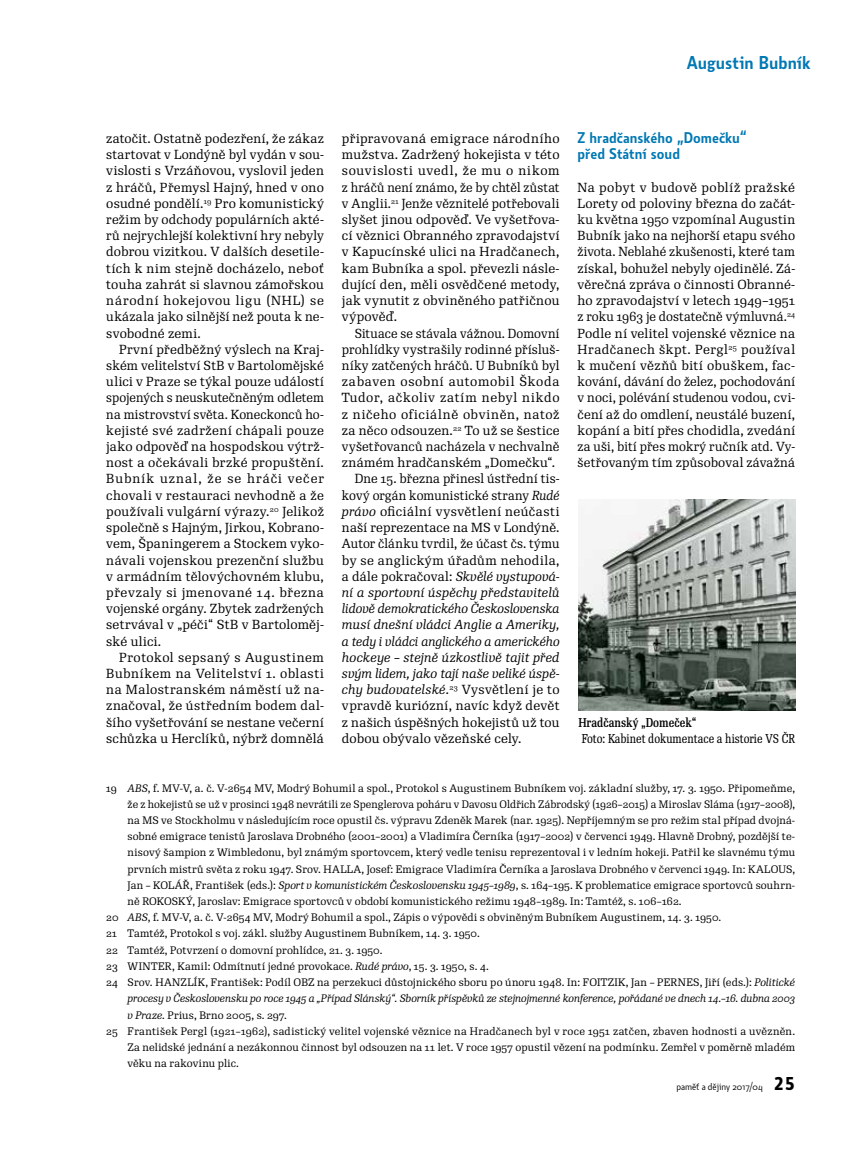
<style>
.page{position:relative;width:859px;height:1149px;background:#fff}
.page>*{position:absolute;margin:0;border:0;box-sizing:border-box;transform-origin:0 0}
.t1{font:600 18px "Botanika Std";letter-spacing:.005em;color:#0078b3}
.t2{font:600 15px/16.2px "Botanika Std";color:#0078b3}
.t3{font:12.75px/16.2px "Re Public Std";letter-spacing:.02em;color:#000;text-align:justify}
.t4{font:italic 12.75px "Re Public Std";letter-spacing:.01em;color:#000}
.t5{font:italic 12.75px "Re Public Std";letter-spacing:.01em;color:#000;scale:.96 1}
.t6{font:12.75px "Re Public Std";letter-spacing:.02em;color:#000;scale:.96 1}
.t7{font:12.75px "Re Public Std";letter-spacing:.02em;color:#000;scale:.95 1}
.t8{font:12.75px "Re Public Std";letter-spacing:.05em;color:#000}
.t9{font:12.75px "Re Public Std";letter-spacing:.04em;color:#000}
.t10{font:12.75px "Re Public Std";letter-spacing:.045em;color:#000}
.t11{font:12.45px "Re Public Std Cond";color:#000}
.t12{font:500 12.45px "Re Public Std Cond";color:#000}
.t13{font:10.5px "Re Public Std";letter-spacing:.015em;color:#000}
.t14{font:italic 10.5px "Re Public Std";color:#000}
.t15{font:9.75px "Botanika Std";color:#000}
.s1{font-style:italic}
.s2{font-style:normal}
.s3{font-family:"Botanika Mono";font-weight:700;font-size:18px}
</style>
<div class="page">
<img style="left:578px;top:499px;width:217px;height:211px">
<h1 class="t1" style="left:687px;top:51px;width:125px">Augustin Bubník</h1>
<p class="t3" style="left:106px;top:130px;width:219px">zatočit. Ostatně podezření, že zákaz startovat v Londýně byl vydán v sou&shy;vislosti s Vrzáňovou, vyslovil jeden z hráčů, Přemysl Hajný, hned v ono osudné pondělí.<sup>19</sup> Pro komunistický režim by odchody populárních akté&shy;rů nejrychlejší kolektivní hry nebyly dobrou vizitkou. V dalších desetile&shy;tích k nim stejně docházelo, neboť touha zahrát si slavnou zámořskou národní hokejovou ligu (NHL) se ukázala jako silnější než pouta k ne&shy;svobodné zemi.</p>
<p class="t3" style="left:106px;top:341px;width:219px;text-indent:13px">První předběžný výslech na Kraj&shy;ském velitelství StB v Bartolomějské ulici v Praze se týkal pouze událostí spojených s neuskutečněným odletem na mistrovství světa. Koneckonců ho&shy;kejisté své zadržení chápali pouze jako odpověď na hospodskou výtrž&shy;nost a očekávali brzké propuštění.<br>Bubník uznal, že se hráči večer chovali v restauraci nevhodně a že používali vulgární výrazy.<sup>20</sup> Jelikož společně s Hajným, Jirkou, Kobrano&shy;vem, Španingerem a Stockem vyko&shy;návali vojenskou prezenční službu v armádním tělovýchovném klubu, převzaly si jmenované 14. března vojenské orgány. Zbytek zadržených setrvával v „péči“ StB v Bartoloměj&shy;ské ulici.</p>
<p class="t3" style="left:106px;top:649px;width:219px;text-indent:13px">Protokol sepsaný s Augustinem Bubníkem na Velitelství 1. oblasti na Malostranském náměstí už na&shy;značoval, že ústředním bodem dal&shy;šího vyšetřování se nestane večerní schůzka u Herclíků, nýbrž domnělá</p>
<p class="t3" style="left:342px;top:130px;width:219px">připravovaná emigrace národního mužstva. Zadržený hokejista v této souvislosti uvedl, že mu o nikom z hráčů není známo, že by chtěl zůstat v Anglii.<sup>21</sup> Jenže věznitelé potřebovali slyšet jinou odpověď. Ve vyšetřova&shy;cí věznici Obranného zpravodajství v Kapucínské ulici na Hradčanech, kam Bubníka a spol. převezli násle&shy;dující den, měli osvědčené metody, jak vynutit z obviněného patřičnou výpověď.</p>
<p class="t7" style="left:355px;top:325px;width:217px">Situace se stávala vážnou. Domovní</p>
<p class="t3" style="left:342px;top:341px;width:219px">prohlídky vystrašily rodinné přísluš-</p>
<p class="t3" style="left:342px;top:357px;width:219px">níky zatčených hráčů. U Bubníků byl</p>
<p class="t8" style="left:342px;top:373px;width:219px">zabaven osobní automobil Škoda</p>
<p class="t8" style="left:342px;top:389px;width:219px">Tudor, ačkoliv zatím nebyl nikdo</p>
<p class="t10" style="left:342px;top:406px;width:219px">z ničeho oficiálně obviněn, natož</p>
<p class="t3" style="left:342px;top:422px;width:219px">za něco odsouzen.<sup>22</sup> To už se šestice</p>
<p class="t3" style="left:342px;top:438px;width:219px">vyšetřovanců nacházela v nechvalně</p>
<p class="t3" style="left:342px;top:454px;width:215px">známém hradčanském „Domečku“.</p>
<p class="t6" style="left:355px;top:470px;width:215px">Dne 15. března přinesl ústřední tis-</p>
<p class="t7" style="left:342px;top:487px;width:231px">kový orgán komunistické strany <span class="s1">Rudé</span></p>
<p class="t9" style="left:342px;top:503px;width:219px"><span class="s1">právo</span> oficiální vysvětlení neúčasti</p>
<p class="t3" style="left:342px;top:519px;width:219px">naší reprezentace na MS v Londýně.</p>
<p class="t6" style="left:342px;top:535px;width:228px">Autor článku tvrdil, že účast čs. týmu</p>
<p class="t3" style="left:342px;top:552px;width:219px">by se anglickým úřadům nehodila,</p>
<p class="t3" style="left:342px;top:568px;width:219px">a dále pokračoval: <span class="s1">Skvělé vystupová-</span></p>
<p class="t4" style="left:342px;top:584px;width:219px">ní a sportovní úspěchy představitelů</p>
<p class="t5" style="left:342px;top:600px;width:228px">lidově demokratického Československa</p>
<p class="t4" style="left:342px;top:616px;width:219px">musí dnešní vládci Anglie a Ameriky,</p>
<p class="t5" style="left:342px;top:632px;width:228px">a tedy i vládci anglického a amerického</p>
<p class="t4" style="left:342px;top:649px;width:219px">hockeye – stejně úzkostlivě tajit před</p>
<p class="t4" style="left:342px;top:665px;width:219px">svým lidem, jako tají naše veliké úspě-</p>
<p class="t4" style="left:342px;top:681px;width:219px">chy budovatelské.<sup>23</sup> <span class="s2">Vysvětlení je to</span></p>
<p class="t3" style="left:342px;top:697px;width:219px">vpravdě kuriózní, navíc když devět</p>
<p class="t3" style="left:342px;top:714px;width:219px">z našich úspěšných hokejistů už tou</p>
<p class="t3" style="left:342px;top:730px;width:181px">dobou obývalo vězeňské cely.</p>
<p class="t2" style="left:578px;top:129px;width:171px">Z hradčanského „Domečku“ před Státní soud</p>
<p class="t3" style="left:578px;top:179px;width:219px">Na pobyt v budově poblíž pražské Lorety od poloviny března do začát&shy;ku května 1950 vzpomínal Augustin Bubník jako na nejhorší etapu svého života. Neblahé zkušenosti, které tam získal, bohužel nebyly ojedinělé. Zá&shy;věrečná zpráva o činnosti Obranné&shy;ho zpravodajství v letech 1949–1951 z roku 1963 je dostatečně výmluvná.<sup>24<br></sup>Podle ní velitel vojenské věznice na Hradčanech škpt. Pergl<sup>25</sup> používal k mučení vězňů bití obuškem, fac&shy;kování, dávání do želez, pochodování v noci, polévání studenou vodou, cvi&shy;čení až do omdlení, neustálé buzení, kopání a bití přes chodidla, zvedání za uši, bití přes mokrý ručník atd. Vy&shy;šetřovaným tím způsoboval závažná</p>
<p class="t12" style="left:578px;top:714px;width:120px">Hradčanský „Domeček“</p>
<p class="t11" style="left:582px;top:730px;width:215px">Foto: Kabinet dokumentace a historie VS ČR</p>
<p class="t13" style="left:106px;top:780px;width:690px">19 <span class="s1">ABS</span>, f. MV-V, a. č. V-2654 MV, Modrý Bohumil a spol., Protokol s Augustinem Bubníkem voj. základní služby, 17. 3. 1950. Připomeňme,</p>
<p class="t13" style="left:128px;top:797px;width:669px">že z hokejistů se už v prosinci 1948 nevrátili ze Spenglerova poháru v Davosu Oldřich Zábrodský (1926–2015) a Miroslav Sláma (1917–2008),</p>
<p class="t13" style="left:128px;top:813px;width:669px">na MS ve Stockholmu v následujícím roce opustil čs. výpravu Zdeněk Marek (nar. 1925). Nepříjemným se pro režim stal případ dvojná-</p>
<p class="t13" style="left:128px;top:829px;width:669px">sobné emigrace tenistů Jaroslava Drobného (2001–2001) a Vladimíra Černíka (1917–2002) v červenci 1949. Hlavně Drobný, pozdější te-</p>
<p class="t13" style="left:128px;top:845px;width:669px">nisový šampion z Wimbledonu, byl známým sportovcem, který vedle tenisu reprezentoval i v ledním hokeji. Patřil ke slavnému týmu</p>
<p class="t13" style="left:128px;top:861px;width:669px">prvních mistrů světa z roku 1947. Srov. HALLA, Josef: Emigrace Vladimíra Černíka a Jaroslava Drobného v červenci 1949. In: KALOUS,</p>
<p class="t13" style="left:128px;top:878px;width:669px">Jan – KOLÁŘ, František (eds.): <span class="s1">Sport v komunistickém Československu 1945–1989</span>, s. 164–195. K problematice emigrace sportovců souhrn-</p>
<p class="t13" style="left:128px;top:894px;width:556px">ně ROKOSKÝ, Jaroslav: Emigrace sportovců v období komunistického režimu 1948–1989. In: Tamtéž, s. 106–162.</p>
<p class="t13" style="left:106px;top:910px;width:616px">20 <span class="s1">ABS</span>, f. MV-V, a. č. V-2654 MV, Modrý Bohumil a spol., Zápis o výpovědi s obviněným Bubníkem Augustinem, 14. 3. 1950.</p>
<p class="t13" style="left:106px;top:926px;width:375px">21 Tamtéž, Protokol s voj. zákl. služby Augustinem Bubníkem, 14. 3. 1950.</p>
<p class="t13" style="left:106px;top:942px;width:278px">22 Tamtéž, Potvrzení o domovní prohlídce, 21. 3. 1950.</p>
<p class="t13" style="left:106px;top:959px;width:384px">23 WINTER, Kamil: Odmítnutí jedné provokace. <span class="s1">Rudé právo</span>, 15. 3. 1950, s. 4.</p>
<p class="t13" style="left:106px;top:975px;width:690px">24 Srov. HANZLÍK, František: Podíl OBZ na perzekuci důstojnického sboru po únoru 1948. In: FOITZIK, Jan – PERNES, Jiří (eds.): <span class="s1">Politické</span></p>
<p class="t14" style="left:128px;top:991px;width:669px">procesy v Československu po roce 1945 a „Případ Slánský“. Sborník příspěvků ze stejnojmenné konference, pořádané ve dnech 14.–16. dubna 2003</p>
<p class="t13" style="left:128px;top:1007px;width:161px"><span class="s1">v Praze.</span> Prius, Brno 2005, s. 297.</p>
<p class="t13" style="left:106px;top:1023px;width:690px">25 František Pergl (1921–1962), sadistický velitel vojenské věznice na Hradčanech byl v roce 1951 zatčen, zbaven hodnosti a uvězněn.</p>
<p class="t13" style="left:128px;top:1040px;width:669px">Za nelidské jednání a nezákonnou činnost byl odsouzen na 11 let. V roce 1957 opustil vězení na podmínku. Zemřel v poměrně mladém</p>
<p class="t13" style="left:128px;top:1056px;width:113px">věku na rakovinu plic.</p>
<p class="t15" style="left:676px;top:1080px;width:120px">paměť a dějiny 2017/04 <span class="s3">25</span></p>
</div>
